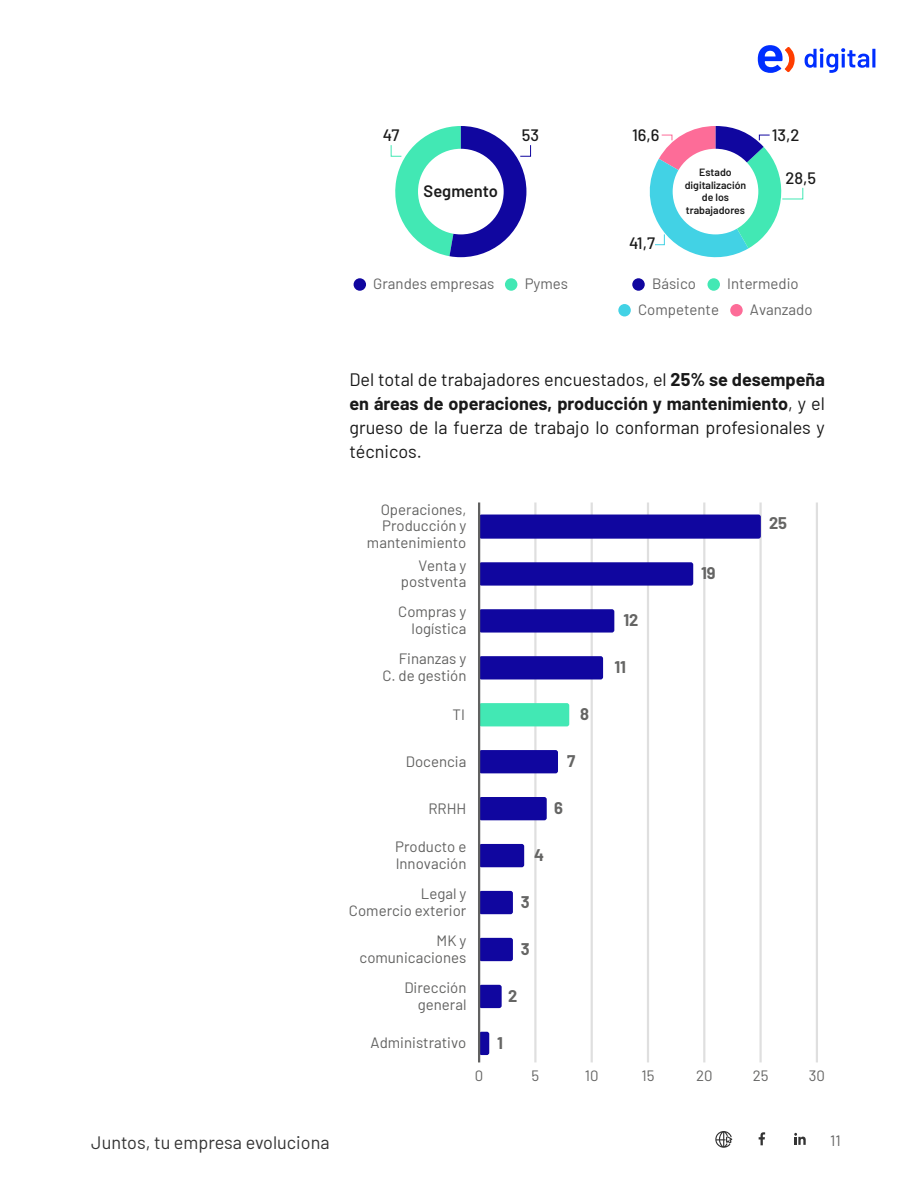
<style>
.page{position:relative;width:918px;height:1188px;background:#fff}
.page>*{position:absolute;margin:0;border:0;box-sizing:border-box;transform-origin:0 0}
.t1{font:18px/24px "Barlow";color:#191919;text-align:justify}
.t2{font:18px "Barlow";color:#333}
.t3{font:500 16.5px "Barlow";color:#1a1a1a}
.t4{font:700 16.5px "Barlow";color:#656564}
.t5{font:600 16.5px "Barlow";color:#1a1a1a}
.t6{font:15px/16.5px "Barlow";color:#616160;text-align:right}
.t7{font:15px "Barlow";color:#646464}
.t8{font:15px "Barlow";color:#656564}
.t9{font:15px "Barlow";color:#636363}
.t10{font:600 10.5px/12.6px "Barlow";color:#1a1a1a;text-align:center}
.s1{font-weight:700}
</style>
<div class="page">
<svg style="left:758px;top:45px;width:37px;height:28px"></svg>
<svg style="left:805px;top:48px;width:64px;height:25px"></svg>
<hr style="left:872px;top:49px;width:3px;height:19px;background:#002eff">
<svg style="left:794px;top:1133px;width:12px;height:12px"></svg>
<svg style="left:715px;top:1131px;width:17px;height:17px"></svg>
<svg style="left:759px;top:1132px;width:6px;height:13px"></svg>
<div style="left:354px;top:278px;width:12px;height:13px;background:#10069f;border-radius:50%"></div>
<div style="left:505px;top:278px;width:12px;height:13px;background:#42e8b4;border-radius:50%"></div>
<svg style="left:390px;top:126px;width:141px;height:131px"></svg>
<div style="left:418px;top:149px;width:86px;height:85px;background:#fff;border-radius:50%"></div>
<svg style="left:649px;top:126px;width:155px;height:132px"></svg>
<div style="left:632px;top:278px;width:13px;height:13px;background:#10069f;border-radius:50%"></div>
<div style="left:708px;top:278px;width:12px;height:13px;background:#42e8b4;border-radius:50%"></div>
<div style="left:730px;top:304px;width:13px;height:12px;background:#fd6c98;border-radius:50%"></div>
<div style="left:618px;top:304px;width:13px;height:12px;background:#42d2e5;border-radius:50%"></div>
<hr style="left:647px;top:503px;width:2px;height:559px;background:#c0c0c0">
<hr style="left:703px;top:503px;width:2px;height:559px;background:#c0c0c0">
<hr style="left:591px;top:503px;width:2px;height:559px;background:#c0c0c0">
<hr style="left:534px;top:503px;width:3px;height:559px;background:#c0c0c0">
<hr style="left:759px;top:503px;width:3px;height:559px;background:#c0c0c0">
<hr style="left:816px;top:503px;width:2px;height:559px;background:#c0c0c0">
<div style="left:479px;top:515px;width:282px;height:24px;background:#10069f;border-radius:2px"></div>
<div style="left:479px;top:562px;width:214px;height:24px;background:#10069f;border-radius:2px"></div>
<div style="left:479px;top:609px;width:135px;height:24px;background:#10069f;border-radius:2px"></div>
<div style="left:479px;top:656px;width:124px;height:23px;background:#10069f;border-radius:2px"></div>
<div style="left:479px;top:750px;width:79px;height:23px;background:#10069f;border-radius:2px"></div>
<div style="left:479px;top:797px;width:68px;height:23px;background:#10069f;border-radius:2px"></div>
<div style="left:479px;top:844px;width:45px;height:23px;background:#10069f;border-radius:2px"></div>
<div style="left:479px;top:891px;width:34px;height:23px;background:#10069f;border-radius:2px"></div>
<div style="left:479px;top:938px;width:34px;height:23px;background:#10069f;border-radius:2px"></div>
<div style="left:479px;top:985px;width:23px;height:23px;background:#10069f;border-radius:2px"></div>
<div style="left:479px;top:1032px;width:10px;height:23px;background:#10069f;border-radius:2px"></div>
<div style="left:479px;top:703px;width:90px;height:23px;background:#42e8b4;border-radius:2px"></div>
<hr style="left:478px;top:502px;width:2px;height:560px;background:#616160">
<p class="t3" style="left:383px;top:124px;width:18px">47</p>
<p class="t3" style="left:522px;top:124px;width:19px">53</p>
<p class="t5" style="left:424px;top:179px;width:76px">Segmento</p>
<p class="t7" style="left:373px;top:273px;width:123px">Grandes empresas</p>
<p class="t7" style="left:525px;top:273px;width:45px">Pymes</p>
<p class="t3" style="left:632px;top:124px;width:29px">16,6</p>
<p class="t3" style="left:772px;top:124px;width:29px">13,2</p>
<p class="t10" style="left:685px;top:165px;width:63px">Estado digitalización de los trabajadores</p>
<p class="t3" style="left:786px;top:166px;width:32px">28,5</p>
<p class="t3" style="left:629px;top:232px;width:27px">41,7</p>
<p class="t7" style="left:652px;top:273px;width:46px">Básico</p>
<p class="t7" style="left:727px;top:273px;width:73px">Intermedio</p>
<p class="t7" style="left:638px;top:299px;width:82px">Competente</p>
<p class="t7" style="left:750px;top:299px;width:64px">Avanzado</p>
<p class="t1" style="left:350px;top:366px;width:477px">Del total de trabajadores encuestados, el <span class="s1">25% se desempeña en áreas de operaciones, producción y mantenimiento</span>, y el grueso de la fuerza de trabajo lo conforman profesionales y técnicos.</p>
<p class="t6" style="left:367px;top:500px;width:101px">Operaciones,<br>Producción y mantenimiento</p>
<p class="t6" style="left:401px;top:556px;width:67px">Venta y postventa</p>
<p class="t6" style="left:398px;top:603px;width:70px">Compras y logística</p>
<p class="t6" style="left:382px;top:650px;width:86px">Finanzas y<br>C. de gestión</p>
<p class="t6" style="left:453px;top:705px;width:14px">TI</p>
<p class="t6" style="left:406px;top:752px;width:62px">Docencia</p>
<p class="t6" style="left:428px;top:799px;width:39px">RRHH</p>
<p class="t6" style="left:395px;top:837px;width:73px;text-align:left">Producto e<br>Innovación</p>
<p class="t6" style="left:349px;top:884px;width:119px">Legal y<br>Comercio exterior</p>
<p class="t6" style="left:360px;top:931px;width:108px">MK y comunicaciones</p>
<p class="t6" style="left:404px;top:978px;width:64px">Dirección general</p>
<p class="t6" style="left:371px;top:1033px;width:97px">Administrativo</p>
<p class="t4" style="left:580px;top:702px;width:10px">8</p>
<p class="t4" style="left:567px;top:749px;width:10px">7</p>
<p class="t4" style="left:554px;top:796px;width:10px">6</p>
<p class="t4" style="left:534px;top:843px;width:11px">4</p>
<p class="t4" style="left:521px;top:890px;width:10px">3</p>
<p class="t4" style="left:521px;top:937px;width:10px">3</p>
<p class="t4" style="left:508px;top:983px;width:11px">2</p>
<p class="t4" style="left:497px;top:1030px;width:7px">1</p>
<p class="t4" style="left:623px;top:608px;width:17px">12</p>
<p class="t4" style="left:614px;top:655px;width:13px">11</p>
<p class="t4" style="left:701px;top:561px;width:16px">19</p>
<p class="t4" style="left:769px;top:511px;width:20px">25</p>
<p class="t8" style="left:475px;top:1065px;width:10px">0</p>
<p class="t8" style="left:532px;top:1065px;width:9px">5</p>
<p class="t8" style="left:585px;top:1065px;width:15px">10</p>
<p class="t8" style="left:642px;top:1065px;width:14px">15</p>
<p class="t8" style="left:696px;top:1065px;width:18px">20</p>
<p class="t8" style="left:753px;top:1065px;width:17px">25</p>
<p class="t8" style="left:809px;top:1065px;width:18px">30</p>
<p class="t2" style="left:91px;top:1129px;width:240px">Juntos, tu empresa evoluciona</p>
<p class="t9" style="left:830px;top:1130px;width:12px">11</p>
</div>
